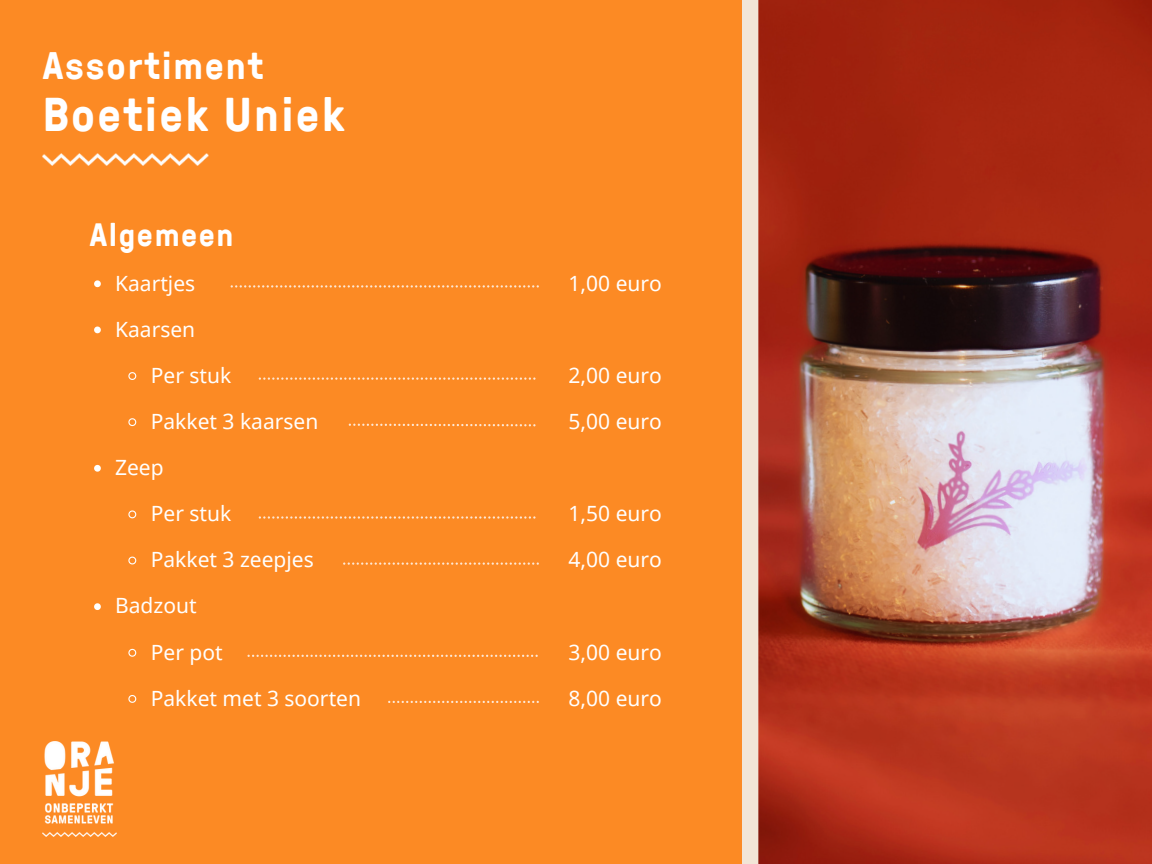
<style>
.page{position:relative;width:1152px;height:864px;background:#fc8a24}
.page>*{position:absolute;margin:0;border:0;box-sizing:border-box;transform-origin:0 0}
.t1{font:700 47.25px "GT Pressura";letter-spacing:.05em;color:#fff}
.t2{font:700 38.25px "GT Pressura";letter-spacing:.05em;color:#fff}
.t3{font:700 32.25px "GT Pressura";letter-spacing:.05em;color:#fff}
.t4{font:21px "Noto Sans";color:#fff}
</style>
<div class="page">
<img style="left:43px;top:153px;width:165px;height:13px">
<svg style="left:231px;top:285px;width:308px;height:3px"></svg>
<svg style="left:259px;top:377px;width:277px;height:3px"></svg>
<svg style="left:349px;top:424px;width:187px;height:2px"></svg>
<svg style="left:259px;top:516px;width:277px;height:3px"></svg>
<svg style="left:343px;top:562px;width:196px;height:3px"></svg>
<svg style="left:248px;top:655px;width:290px;height:2px"></svg>
<svg style="left:388px;top:701px;width:151px;height:2px"></svg>
<svg style="left:94px;top:280px;width:7px;height:7px"></svg>
<svg style="left:94px;top:327px;width:7px;height:6px"></svg>
<svg style="left:128px;top:372px;width:9px;height:8px"></svg>
<svg style="left:128px;top:418px;width:9px;height:9px"></svg>
<svg style="left:94px;top:465px;width:7px;height:7px"></svg>
<svg style="left:128px;top:510px;width:9px;height:9px"></svg>
<svg style="left:128px;top:556px;width:9px;height:9px"></svg>
<svg style="left:94px;top:603px;width:7px;height:7px"></svg>
<svg style="left:128px;top:648px;width:9px;height:9px"></svg>
<svg style="left:128px;top:695px;width:9px;height:8px"></svg>
<img style="left:742px;top:0;width:410px;height:864px">
<img style="left:43px;top:741px;width:73px;height:96px">
<p class="t2" style="left:43px;top:38px;width:222px">Assortiment</p>
<p class="t1" style="left:43px;top:80px;width:304px">Boetiek Uniek</p>
<p class="t3" style="left:90px;top:211px;width:145px">Algemeen</p>
<p class="t4" style="left:115px;top:268px;width:82px">Kaartjes</p>
<p class="t4" style="left:115px;top:314px;width:82px">Kaarsen</p>
<p class="t4" style="left:151px;top:360px;width:82px">Per stuk</p>
<p class="t4" style="left:151px;top:406px;width:169px">Pakket 3 kaarsen</p>
<p class="t4" style="left:115px;top:453px;width:50px">Zeep</p>
<p class="t4" style="left:151px;top:499px;width:82px">Per stuk</p>
<p class="t4" style="left:151px;top:545px;width:164px">Pakket 3 zeepjes</p>
<p class="t4" style="left:115px;top:591px;width:83px">Badzout</p>
<p class="t4" style="left:151px;top:637px;width:73px">Per pot</p>
<p class="t4" style="left:151px;top:683px;width:212px">Pakket met 3 soorten</p>
<p class="t4" style="left:569px;top:268px;width:95px">1,00 euro</p>
<p class="t4" style="left:569px;top:360px;width:95px">2,00 euro</p>
<p class="t4" style="left:569px;top:406px;width:95px">5,00 euro</p>
<p class="t4" style="left:569px;top:499px;width:95px">1,50 euro</p>
<p class="t4" style="left:569px;top:545px;width:95px">4,00 euro</p>
<p class="t4" style="left:569px;top:637px;width:95px">3,00 euro</p>
<p class="t4" style="left:569px;top:683px;width:95px">8,00 euro</p>
</div>
